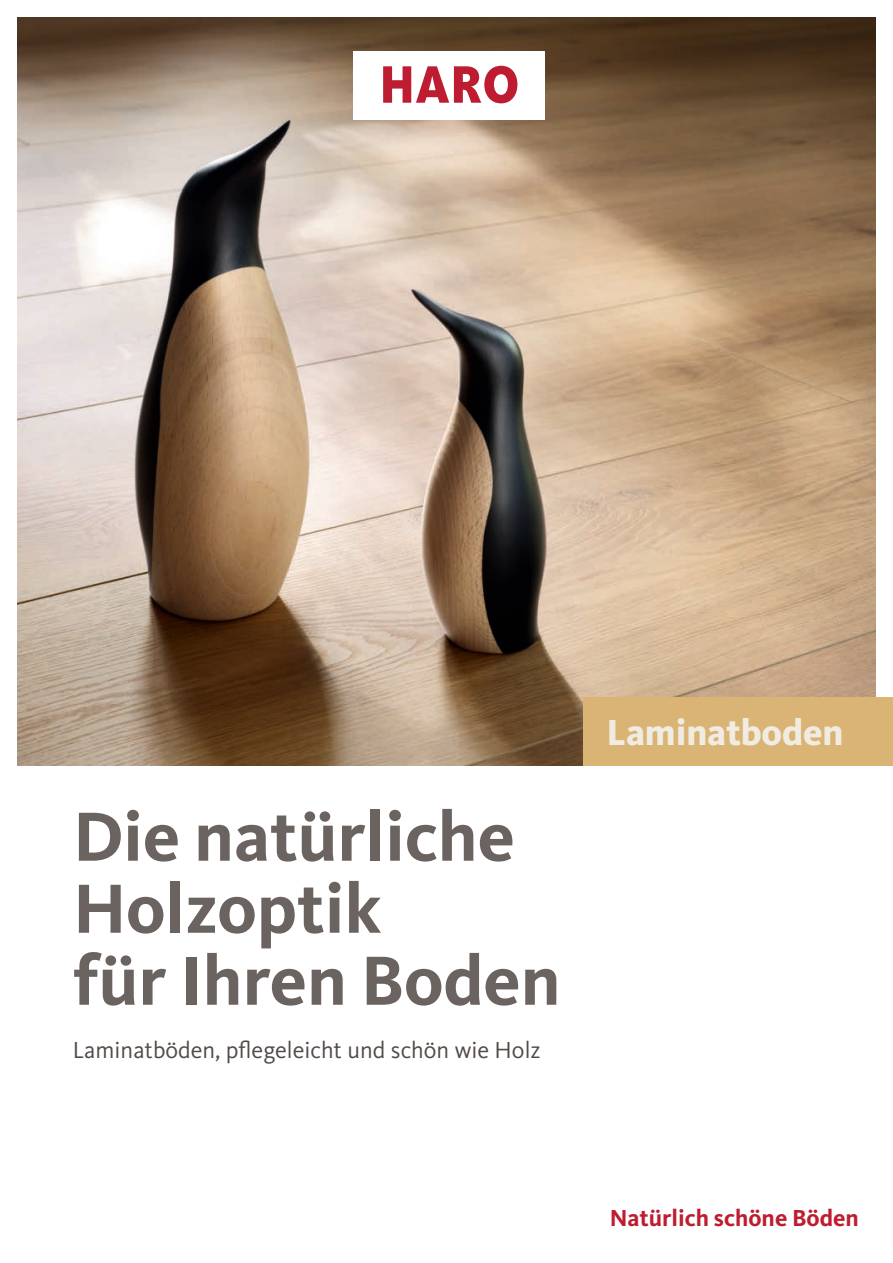
<style>
.page{position:relative;width:893px;height:1263px;background:#fff}
.page>*{position:absolute;margin:0;border:0;box-sizing:border-box;transform-origin:0 0}
.t1{font:700 72px/72px "Kievit Pro";color:#6b6360}
.Lead{font:800 37.5px "Kievit Pro";letter-spacing:-.005em;color:#f1ece2}
.t2{font:24px "Kievit Pro";color:#524a47}
.t3{font:700 24px "Kievit Pro";color:#be1d31}
</style>
<div class="page">
<img style="left:17px;top:17px;width:859px;height:748px">
<div style="left:353px;top:51px;width:192px;height:68px;background:#fff"></div>
<svg style="left:383px;top:66px;width:134px;height:37px"></svg>
<div style="left:584px;top:697px;width:309px;height:68px;background:#dab474"></div>
<p class="t1" style="left:73px;top:800px;width:489px">Die natürliche<br>Holzoptik<br>für Ihren Boden</p>
<p class="t2" style="left:73px;top:1036px;width:469px">Laminatböden, pflegeleicht und schön wie Holz</p>
<p class="Lead" style="left:606px;top:709px;width:239px">Laminatboden</p>
<p class="t3" style="left:610px;top:1203px;width:251px">Natürlich schöne Böden</p>
</div>
